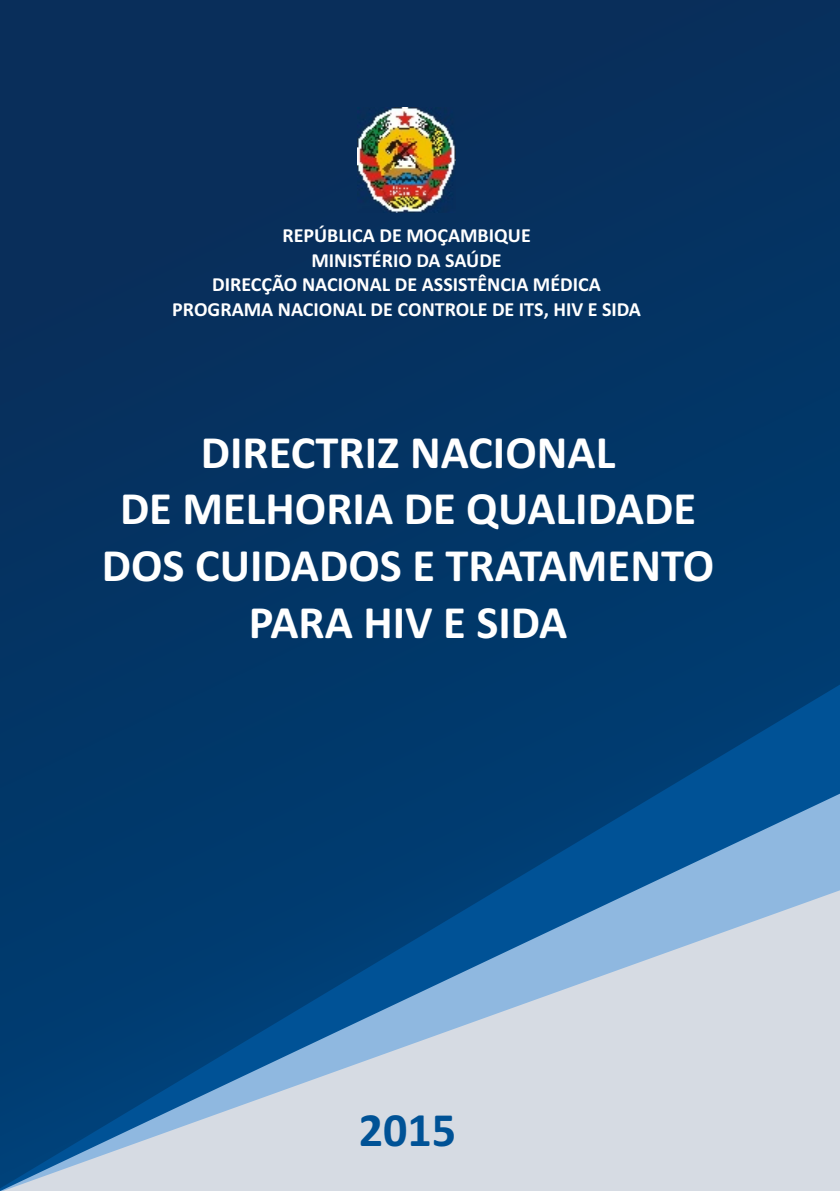
<style>
.page{position:relative;width:840px;height:1191px;background:#fff}
.page>*{position:absolute;margin:0;border:0;box-sizing:border-box;transform-origin:0 0}
.t1{font:700 48px "Calibri";color:#005296}
.t2{font:700 46.4px/56.8px "Calibri";color:#fff;text-align:center}
.t3{font:700 20px/24.4px "Calibri";color:#fff;text-align:center}
</style>
<div class="page">
<div style="left:0;top:0;width:839px;height:1191px;background:#053261"></div>
<svg style="left:276px;top:677px;width:563px;height:110px;fill:#003b6e"></svg>
<svg style="left:70px;top:787px;width:769px;height:98px;fill:#003c70"></svg>
<svg style="left:0;top:885px;width:839px;height:306px;background:#7a9bba"></svg>
<img style="left:357px;top:107px;width:98px;height:105px">
<p class="t3" style="left:172px;top:225px;width:470px">REPÚBLICA DE MOÇAMBIQUE<br>MINISTÉRIO DA SAÚDE<br>DIRECÇÃO NACIONAL DE ASSISTÊNCIA MÉDICA PROGRAMA NACIONAL DE CONTROLE DE ITS, HIV E SIDA</p>
<h2 class="t2" style="left:102px;top:427px;width:613px">DIRECTRIZ NACIONAL<br>DE MELHORIA DE QUALIDADE<br>DOS CUIDADOS E TRATAMENTO<br>PARA HIV E SIDA</h2>
<h1 class="t1" style="left:358px;top:1109px;width:99px">2015</h1>
</div>
